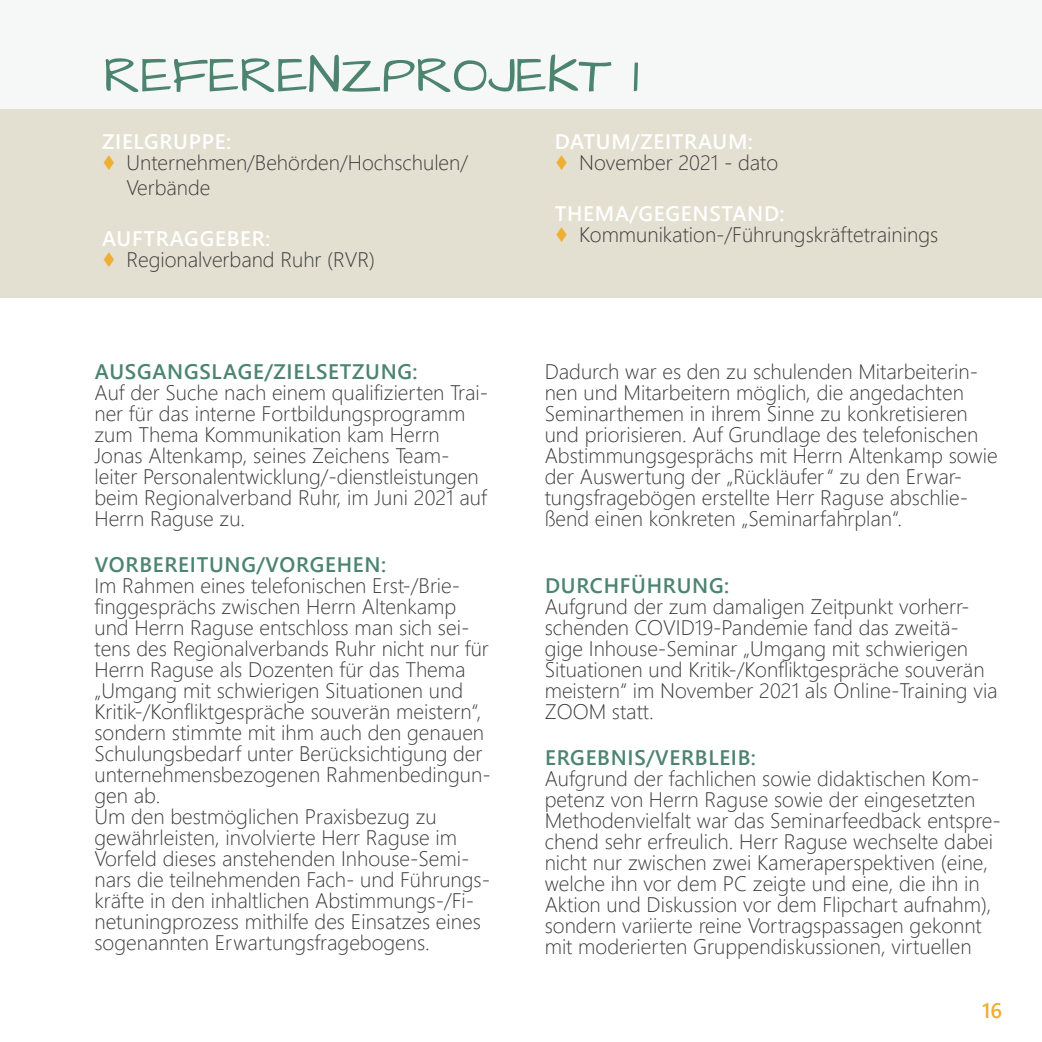
<style>
.page{position:relative;width:1042px;height:1042px;background:#fff}
.page>*{position:absolute;margin:0;border:0;box-sizing:border-box;transform-origin:0 0}
.t1{font:52.5px "Architects Daughter";color:#4c8470}
.t2{font:300 21px/21px "Segoe UI";color:#3c3c3b}
.t3{font:600 21px "Segoe UI";letter-spacing:.035em;color:#4c8470}
.t4{font:600 21px "Segoe UI";color:#efaf33}
.s1{font-weight:600;color:#fff}
.s2{color:#efaf33}
</style>
<div class="page">
<div style="left:0;top:0;width:1042px;height:109px;background:#f6f8f7"></div>
<div style="left:0;top:109px;width:1042px;height:189px;background:#e3dfd1"></div>
<h1 class="t1" style="left:103px;top:40px;width:537px">REFERENZPROJEKT 1</h1>
<p class="t2" style="left:102px;top:129px;width:368px"><span class="s1">ZIELGRUPPE:<br></span><span class="s2">♦</span> Unternehmen/Behörden/Hochschulen/</p>
<p class="t2" style="left:126px;top:175px;width:85px">Verbände</p>
<p class="t2" style="left:102px;top:226px;width:275px"><span class="s1">AUFTRAGGEBER:<br></span><span class="s2">♦</span> Regionalverband Ruhr (RVR)</p>
<p class="t3" style="left:95px;top:351px;width:324px">AUSGANGSLAGE/ZIELSETZUNG:</p>
<p class="t2" style="left:94px;top:380px;width:395px">Auf der Suche nach einem qualifizierten Trai&shy;ner für das interne Fortbildungsprogramm zum Thema Kommunikation kam Herrn Jonas Altenkamp, seines Zeichens Team&shy;leiter Personalentwicklung/-dienstleistungen beim Regionalverband Ruhr, im Juni 2021 auf Herrn Raguse zu.</p>
<p class="t3" style="left:95px;top:545px;width:293px">VORBEREITUNG/VORGEHEN:</p>
<p class="t2" style="left:94px;top:573px;width:398px">Im Rahmen eines telefonischen Erst-/Brie&shy;finggesprächs zwischen Herrn Altenkamp und Herrn Raguse entschloss man sich sei&shy;tens des Regionalverbands Ruhr nicht nur für Herrn Raguse als Dozenten für das Thema „Umgang mit schwierigen Situationen und Kritik-/Konfliktgespräche souverän meistern“, sondern stimmte mit ihm auch den genauen Schulungsbedarf unter Berücksichtigung der unternehmensbezogenen Rahmenbedingun&shy;gen ab.<br>Um den bestmöglichen Praxisbezug zu gewährleisten, involvierte Herr Raguse im Vorfeld dieses anstehenden Inhouse-Semi&shy;nars die teilnehmenden Fach- und Führungs&shy;kräfte in den inhaltlichen Abstimmungs-/Fi&shy;netuningprozess mithilfe des Einsatzes eines sogenannten Erwartungsfragebogens.</p>
<p class="t2" style="left:554px;top:129px;width:225px"><span class="s1">DATUM/ZEITRAUM:<br></span><span class="s2">♦</span> November 2021 - dato</p>
<p class="t2" style="left:554px;top:201px;width:385px"><span class="s1">THEMA/GEGENSTAND:<br></span><span class="s2">♦</span> Kommunikation-/Führungskräftetrainings</p>
<p class="t2" style="left:545px;top:359px;width:454px">Dadurch war es den zu schulenden Mitarbeiterin&shy;nen und Mitarbeitern möglich, die angedachten Seminarthemen in ihrem Sinne zu konkretisieren und priorisieren. Auf Grundlage des telefonischen Abstimmungsgesprächs mit Herrn Altenkamp sowie der Auswertung der „Rückläufer“ zu den Erwar&shy;tungsfragebögen erstellte Herr Raguse abschlie&shy;ßend einen konkreten „Seminarfahrplan“.</p>
<p class="t3" style="left:545px;top:566px;width:185px">DURCHFÜHRUNG:</p>
<p class="t2" style="left:545px;top:594px;width:454px">Aufgrund der zum damaligen Zeitpunkt vorherr&shy;schenden COVID19-Pandemie fand das zweitä&shy;gige Inhouse-Seminar „Umgang mit schwierigen Situationen und Kritik-/Konfliktgespräche souverän meistern“ im November 2021 als Online-Training via ZOOM statt.</p>
<p class="t3" style="left:545px;top:738px;width:212px">ERGEBNIS/VERBLEIB:</p>
<p class="t2" style="left:545px;top:766px;width:457px">Aufgrund der fachlichen sowie didaktischen Kom&shy;petenz von Herrn Raguse sowie der eingesetzten Methodenvielfalt war das Seminarfeedback entspre&shy;chend sehr erfreulich. Herr Raguse wechselte dabei nicht nur zwischen zwei Kameraperspektiven (eine, welche ihn vor dem PC zeigte und eine, die ihn in Aktion und Diskussion vor dem Flipchart aufnahm), sondern variierte reine Vortragspassagen gekonnt mit moderierten Gruppendiskussionen, virtuellen</p>
<p class="t4" style="left:982px;top:990px;width:22px">16</p>
</div>
